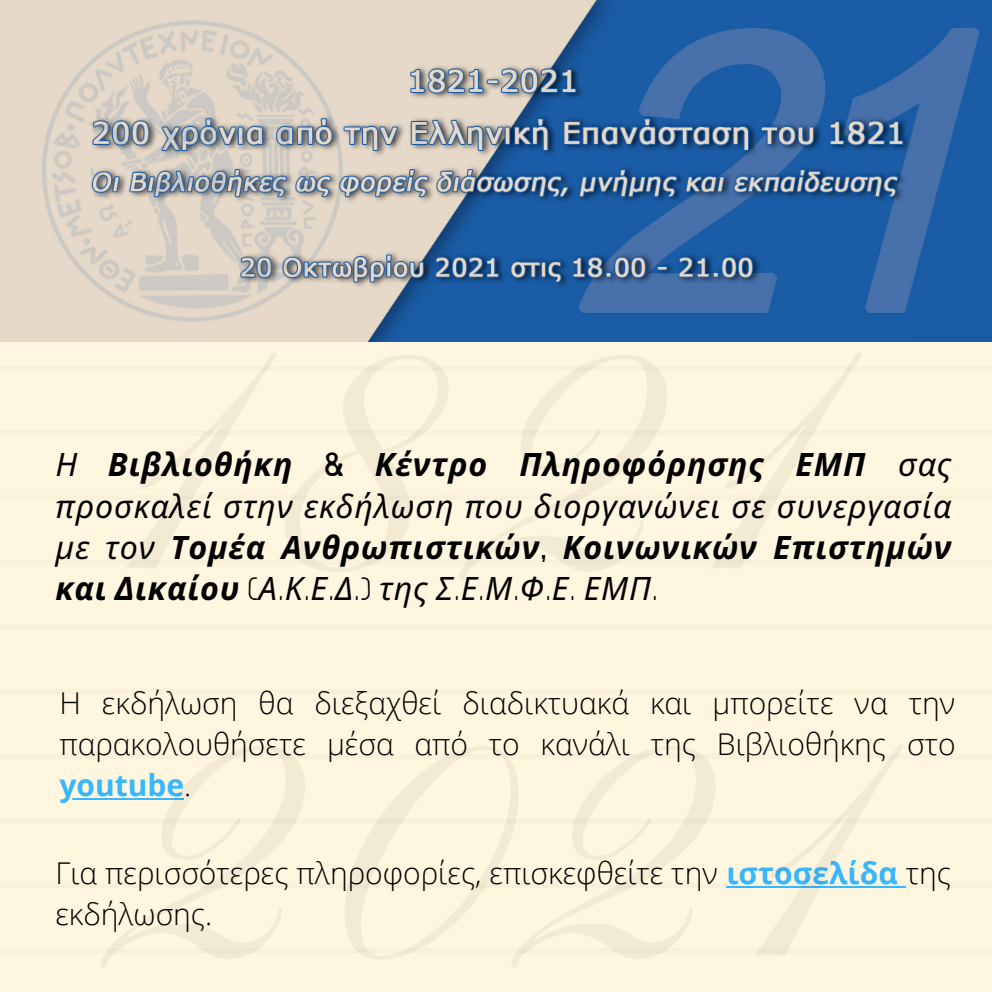
<style>
.page{position:relative;width:992px;height:992px;background:#fff}
.page>*{position:absolute;margin:0;border:0;box-sizing:border-box;transform-origin:0 0}
.t1{font:315px "Pinyon Script";color:#000}
.t2{font:309.5px "Pinyon Script";color:#000}
.t3{font:italic 700 32.25px/41.2px "Noto Sans";letter-spacing:.025em;color:#000;text-align:justify}
.t4{font:300 30px/41.2px "Open Sans";color:#000;text-align:justify}
.s1{font-weight:400}
.s2{font-family:"Londrina Solid";font-weight:300;font-style:normal}
.s3{font-family:"Londrina Solid";font-weight:100;font-style:normal}
.s4{font-weight:700;color:#38b6ff}
</style>
<div class="page">
<div style="left:0;top:341px;width:992px;height:651px;background:#fff6df"></div>
<img style="left:0;top:0;width:992px;height:341px">
<hr style="left:59px;top:798px;width:125px;height:2px;background:#38b6ff">
<hr style="left:726px;top:886px;width:180px;height:2px;background:#38b6ff">
<h1 class="t1" style="left:98px;top:300px;width:738px">1821</h1>
<p class="t3" style="left:55px;top:443px;width:898px"><span class="s1">Η</span> Βιβλιοθήκη <span class="s2">&amp;</span> Κέντρο Πληροφόρησης ΕΜΠ <span class="s1">σας προσκαλεί στην εκδήλωση που διοργανώνει σε συνεργασία με τον</span> Τομέα Ανθρωπιστικών<span class="s2">,</span> Κοινωνικών Επιστημών και Δικαίου <span class="s3">(</span><span class="s1">Α</span><span class="s3">.</span><span class="s1">Κ</span><span class="s3">.</span><span class="s1">Ε</span><span class="s3">.</span><span class="s1">Δ</span><span class="s3">.)</span> <span class="s1">της Σ</span><span class="s3">.</span><span class="s1">Ε</span><span class="s3">.</span><span class="s1">Μ</span><span class="s3">.</span><span class="s1">Φ</span><span class="s3">.</span><span class="s1">Ε</span><span class="s3">.</span> <span class="s1">ΕΜΠ</span><span class="s3">.</span></p>
<p class="t4" style="left:59px;top:681px;width:898px">Η εκδήλωση θα διεξαχθεί διαδικτυακά και μπορείτε να την παρακολουθήσετε μέσα από το κανάλι της Βιβλιοθήκης στο <span class="s4">youtube</span>.</p>
<h2 class="t2" style="left:99px;top:692px;width:779px">2021</h2>
<p class="t4" style="left:55px;top:852px;width:897px">Για περισσότερες πληροφορίες, επισκεφθείτε την <span class="s4">ιστοσελίδα</span> της εκδήλωσης.</p>
</div>
